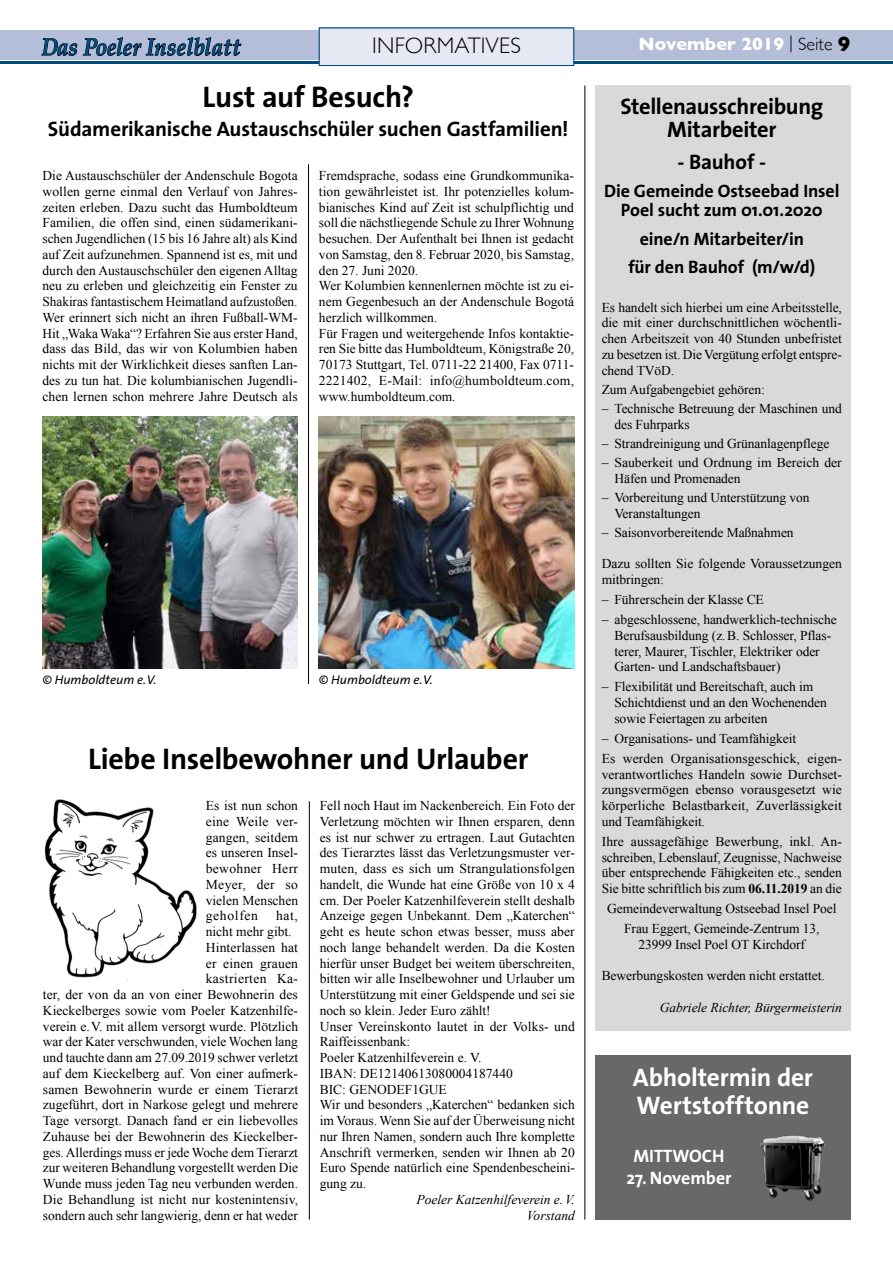
<style>
.page{position:relative;width:893px;height:1263px;background:#fff}
.page>*{position:absolute;margin:0;border:0;box-sizing:border-box;transform-origin:0 0}
.t1{font:700 30px "The Sans";letter-spacing:-.01em;color:#000}
.t2{font:700 25.5px/28.5px "The Sans";letter-spacing:-.005em;color:#fff}
.t3{font:italic 700 24.15px "Palatino";letter-spacing:.005em;color:#004b80;scale:.87 1}
.t4{font:700 22.5px/22.5px "The Sans";letter-spacing:-.015em;color:#000;text-align:center}
.t5{font:300 22.5px "Gill Sans";letter-spacing:.01em;color:#000}
.t6{font:700 21px "The Sans";letter-spacing:-.01em;color:#000}
.t7{font:700 18px/18.8px "The Sans";letter-spacing:-.005em;color:#000;text-align:center}
.t8{font:700 18px "Gill Sans";color:#fff}
.t9{font:700 18px "The Sans";color:#fff}
.t10{font:13.5px/15.8px "Times New Roman";color:#000}
.t11{font:italic 13.5px/15.8px "Times New Roman";letter-spacing:-.005em;color:#000;text-align:right}
.t12{font:13.5px "Times New Roman";letter-spacing:.025em;color:#000}
.t13{font:italic 12.75px "The Sans";color:#000}
.s1{font-weight:300;color:#000}
.s2{font-size:21px;color:#000}
.s3{font-weight:700}
</style>
<div class="page">
<div style="left:0;top:30px;width:893px;height:30px;background:#b4bed8"></div>
<svg style="left:42px;top:38px;width:35px;height:18px"></svg>
<svg style="left:83px;top:37px;width:158px;height:20px"></svg>
<hr style="left:0;top:61px;width:893px;height:3px;background:#004b80">
<div style="left:319px;top:28px;width:255px;height:38px;background:#e6e9f4"></div>
<div style="left:319px;top:28px;width:255px;height:38px;border:1px solid #004b80"></div>
<div style="left:595px;top:1055px;width:255px;height:165px;background:#686867"></div>
<img style="left:759px;top:1135px;width:66px;height:66px">
<hr style="left:308px;top:164px;width:1px;height:520px;background:#000">
<hr style="left:309px;top:801px;width:1px;height:419px;background:#000">
<hr style="left:585px;top:86px;width:1px;height:1134px;background:#000">
<img style="left:43px;top:416px;width:255px;height:252px">
<img style="left:319px;top:416px;width:255px;height:252px">
<div style="left:595px;top:85px;width:255px;height:946px;background:#d9d9da"></div>
<img style="left:44px;top:797px;width:153px;height:183px">
<h3 class="t3" style="left:42px;top:28px;width:230px">Das Poeler Inselblatt</h3>
<h3 class="t5" style="left:372px;top:28px;width:150px">INFORMATIVES</h3>
<h3 class="t8" style="left:639px;top:29px;width:213px">November 2019 <span class="s1">| Seite</span> <span class="s2">9</span></h3>
<h1 class="t1" style="left:203px;top:72px;width:213px">Lust auf Besuch?</h1>
<h3 class="t6" style="left:48px;top:111px;width:522px">Südamerikanische Austauschschüler suchen Gastfamilien!</h3>
<p class="t10" style="left:43px;top:167px;width:257px;text-align:justify">Die Austauschschüler der Andenschule Bogota wollen gerne einmal den Verlauf von Jahres&shy;zeiten erleben. Dazu sucht das Humboldteum Familien, die offen sind, einen südamerikani&shy;schen Jugendlichen (15 bis 16 Jahre alt) als Kind auf Zeit aufzunehmen. Spannend ist es, mit und durch den Austauschschüler den eigenen Alltag neu zu erleben und gleichzeitig ein Fenster zu Shakiras fantastischem Heimatland aufzustoßen.<br>Wer erinnert sich nicht an ihren Fußball-WM-Hit „Waka Waka“? Erfahren Sie aus erster Hand, dass das Bild, das wir von Kolumbien haben nichts mit der Wirklichkeit dieses sanften Lan&shy;des zu tun hat. Die kolumbianischen Jugendli&shy;chen lernen schon mehrere Jahre Deutsch als</p>
<p class="t10" style="left:319px;top:167px;width:257px">Fremdsprache, sodass eine Grundkommunika&shy;tion gewährleistet ist. Ihr potenzielles kolum&shy;bianisches Kind auf Zeit ist schulpflichtig und soll die nächstliegende Schule zu Ihrer Wohnung besuchen. Der Aufenthalt bei Ihnen ist gedacht von Samstag, den 8. Februar 2020, bis Samstag, den 27. Juni 2020.<br>Wer Kolumbien kennenlernen möchte ist zu ei&shy;nem Gegenbesuch an der Andenschule Bogotá herzlich willkommen.<br>Für Fragen und weitergehende Infos kontaktie&shy;ren Sie bitte das Humboldteum, Königstraße 20, 70173 Stuttgart, Tel. 0711-22 21400, Fax 0711- 2221402, E-Mail: info@humboldteum.com, www.humboldteum.com.</p>
<p class="t13" style="left:43px;top:669px;width:115px">© Humboldteum e.V.</p>
<p class="t13" style="left:319px;top:669px;width:115px">© Humboldteum e.V.</p>
<h1 class="t1" style="left:88px;top:733px;width:442px">Liebe Inselbewohner und Urlauber</h1>
<p class="t10" style="left:206px;top:797px;width:94px;text-align:justify">Es ist nun schon eine Weile ver&shy;gangen, seitdem es unseren Insel&shy;bewohner Herr Meyer, der so vielen Menschen geholfen</p>
<p class="t10" style="left:320px;top:797px;width:257px">Fell noch Haut im Nackenbereich. Ein Foto der Verletzung möchten wir Ihnen ersparen, denn es ist nur schwer zu ertragen. Laut Gutachten des Tierarztes lässt das Verletzungsmuster ver&shy;muten, dass es sich um Strangulationsfolgen handelt, die Wunde hat eine Größe von 10 x 4 cm. Der Poeler Katzenhilfeverein stellt deshalb Anzeige gegen Unbekannt. Dem „Katerchen“ geht es heute schon etwas besser, muss aber noch lange behandelt werden. Da die Kosten hierfür unser Budget bei weitem überschreiten, bitten wir alle Inselbewohner und Urlauber um Unterstützung mit einer Geldspende und sei sie noch so klein. Jeder Euro zählt!<br>Unser Vereinskonto lautet in der Volks- und Raiffeissenbank:<br>Poeler Katzenhilfeverein e. V.<br>IBAN: DE12140613080004187440<br>BIC: GENODEF1GUE<br>Wir und besonders „Katerchen“ bedanken sich im Voraus. Wenn Sie auf der Überweisung nicht nur Ihren Namen, sondern auch Ihre komplette Anschrift vermerken, senden wir Ihnen ab 20<br>Euro Spende natürlich eine Spendenbescheini&shy;gung zu.</p>
<p class="t11" style="left:416px;top:1191px;width:160px">Poeler Katzenhilfeverein e.V.<br>Vorstand</p>
<p class="t10" style="left:276px;top:908px;width:24px">hat,</p>
<p class="t10" style="left:206px;top:923px;width:87px">nicht mehr gibt.</p>
<p class="t10" style="left:206px;top:939px;width:94px">Hinterlassen hat</p>
<p class="t10" style="left:206px;top:955px;width:94px">er einen grauen</p>
<p class="t12" style="left:206px;top:970px;width:94px">kastrierten Ka-</p>
<p class="t10" style="left:43px;top:986px;width:256px">ter, der von da an von einer Bewohnerin des</p>
<p class="t10" style="left:43px;top:1002px;width:257px">Kieckelberges sowie vom Poeler Katzenhilfe-</p>
<p class="t10" style="left:43px;top:1018px;width:257px">verein e.V. mit allem versorgt wurde. Plötzlich</p>
<p class="t10" style="left:43px;top:1034px;width:256px">war der Kater verschwunden, viele Wochen lang</p>
<p class="t10" style="left:43px;top:1049px;width:257px">und tauchte dann am 27.09.2019 schwer verletzt</p>
<p class="t10" style="left:43px;top:1065px;width:257px">auf dem Kieckelberg auf. Von einer aufmerk-</p>
<p class="t10" style="left:43px;top:1081px;width:257px">samen Bewohnerin wurde er einem Tierarzt</p>
<p class="t10" style="left:43px;top:1097px;width:257px">zugeführt, dort in Narkose gelegt und mehrere</p>
<p class="t10" style="left:43px;top:1112px;width:257px">Tage versorgt. Danach fand er ein liebevolles</p>
<p class="t10" style="left:43px;top:1128px;width:257px">Zuhause bei der Bewohnerin des Kieckelber-</p>
<p class="t10" style="left:43px;top:1144px;width:257px">ges. Allerdings muss er jede Woche dem Tierarzt</p>
<p class="t10" style="left:43px;top:1160px;width:257px">zur weiteren Behandlung vorgestellt werden Die</p>
<p class="t10" style="left:43px;top:1175px;width:257px">Wunde muss jeden Tag neu verbunden werden.</p>
<p class="t10" style="left:43px;top:1191px;width:257px">Die Behandlung ist nicht nur kostenintensiv,</p>
<p class="t10" style="left:43px;top:1207px;width:256px">sondern auch sehr langwierig, denn er hat weder</p>
<h3 class="t4" style="left:620px;top:95px;width:204px">Stellenausschreibung<br>Mitarbeiter</h3>
<h3 class="t6" style="left:678px;top:144px;width:90px">- Bauhof -</h3>
<h3 class="t7" style="left:604px;top:181px;width:237px">Die Gemeinde Ostseebad Insel<br>Poel sucht zum 01.01.2020</h3>
<h3 class="t7" style="left:628px;top:224px;width:188px;line-height:28.5px">eine/n Mitarbeiter/in für den Bauhof (m/w/d)</h3>
<p class="t10" style="left:602px;top:299px;width:242px;text-align:justify">Es handelt sich hierbei um eine Arbeitsstelle, die mit einer durchschnittlichen wöchentli&shy;chen Arbeitszeit von 40 Stunden unbefristet zu besetzen ist. Die Vergütung erfolgt entspre&shy;chend TVöD.</p>
<p class="t10" style="left:602px;top:381px;width:165px">Zum Aufgabengebiet gehören:</p>
<p class="t10" style="left:614px;top:400px;width:229px;text-indent:-13px">– Technische Betreuung der Maschinen und des Fuhrparks</p>
<p class="t10" style="left:602px;top:435px;width:229px">– Strandreinigung und Grünanlagenpflege</p>
<p class="t10" style="left:614px;top:454px;width:229px;text-indent:-13px">– Sauberkeit und Ordnung im Bereich der<br>Häfen und Promenaden</p>
<p class="t10" style="left:614px;top:489px;width:197px;text-indent:-13px">– Vorbereitung und Unterstützung von<br>Veranstaltungen</p>
<p class="t10" style="left:602px;top:524px;width:193px">– Saisonvorbereitende Maßnahmen</p>
<p class="t10" style="left:602px;top:556px;width:242px">Dazu sollten Sie folgende Voraussetzungen mitbringen:</p>
<p class="t10" style="left:602px;top:591px;width:164px">– Führerschein der Klasse CE</p>
<p class="t10" style="left:614px;top:611px;width:224px;text-indent:-13px">– abgeschlossene, handwerklich-technische Berufsausbildung (z.B. Schlosser, Pflas&shy;terer, Maurer, Tischler, Elektriker oder Garten- und Landschaftsbauer)</p>
<p class="t10" style="left:614px;top:679px;width:214px;text-indent:-13px">– Flexibilität und Bereitschaft, auch im<br>Schichtdienst und an den Wochenenden sowie Feiertagen zu arbeiten</p>
<p class="t10" style="left:602px;top:728px;width:242px;line-height:20px">– Organisations- und Teamfähigkeit<br>Es werden Organisationsgeschick, eigen-</p>
<p class="t10" style="left:602px;top:766px;width:242px;text-align:justify">verantwortliches Handeln sowie Durchset&shy;zungsvermögen ebenso vorausgesetzt wie körperliche Belastbarkeit, Zuverlässigkeit und Teamfähigkeit.</p>
<p class="t10" style="left:602px;top:833px;width:242px;text-align:justify">Ihre aussagefähige Bewerbung, inkl. An&shy;schreiben, Lebenslauf, Zeugnisse, Nachweise über entsprechende Fähigkeiten etc., senden Sie bitte schriftlich bis zum <span class="s3">06.11.2019</span> an die</p>
<p class="t10" style="left:607px;top:898px;width:231px;line-height:20px;text-align:center">Gemeindeverwaltung Ostseebad Insel Poel<br>Frau Eggert, Gemeinde-Zentrum 13,</p>
<p class="t10" style="left:638px;top:936px;width:168px">23999 Insel Poel OT Kirchdorf</p>
<p class="t10" style="left:602px;top:968px;width:225px">Bewerbungskosten werden nicht erstattet.</p>
<p class="t11" style="left:660px;top:999px;width:184px">Gabriele Richter, Bürgermeisterin</p>
<h2 class="t2" style="left:633px;top:1062px;width:182px">Abholtermin der<br>Wertstofftonne</h2>
<h3 class="t9" style="left:633px;top:1141px;width:93px">MITTWOCH</h3>
<h3 class="t9" style="left:626px;top:1162px;width:107px">27. November</h3>
</div>
